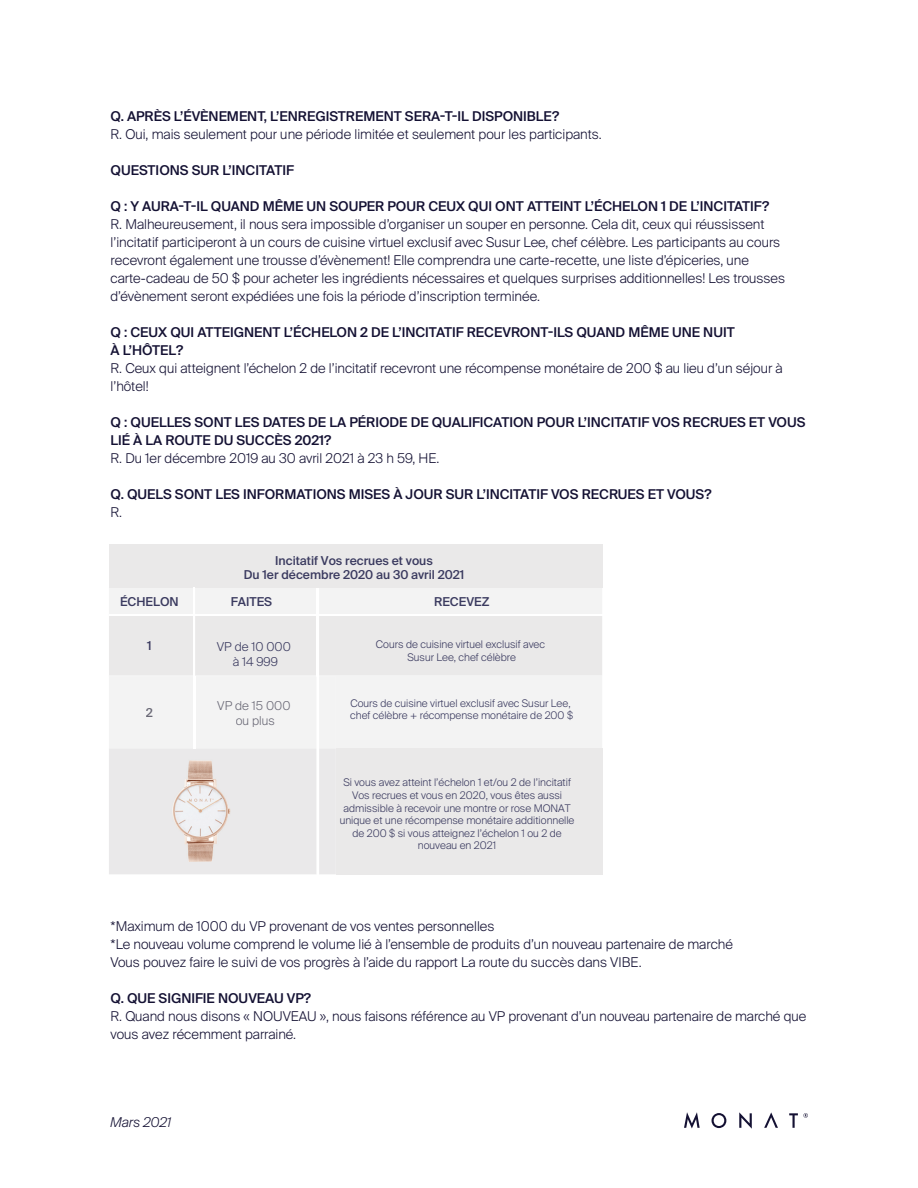
<style>
.page{position:relative;width:918px;height:1188px;background:#fff}
.page>*{position:absolute;margin:0;border:0;box-sizing:border-box;transform-origin:0 0}
.Estilo_de_párrafo_1{font:300 13.5px/18px "Suisse Intl";color:#141133}
.Estilo_de_párrafo_1-2{font:500 13.5px/18px "Suisse Intl";color:#141133}
.t1{font:italic 300 13.5px "Suisse Intl";color:#141133}
.t2{font:500 12.3px/14.7px "Suisse Intl";color:#3a3a5f;text-align:center}
.t3{font:300 12.3px/14.7px "Suisse Intl";color:#3a3a5f;text-align:center}
.t4{font:300 12.3px/14.7px "Suisse Intl";color:#6a6976;text-align:center}
.t5{font:500 12.3px "Suisse Intl";color:#6a6976}
.t6{font:300 10.5px/12.6px "Suisse Intl";color:#3a3a5f;text-align:center}
</style>
<div class="page">
<svg style="left:684px;top:1112px;width:16px;height:16px"></svg>
<svg style="left:712px;top:1113px;width:14px;height:15px"></svg>
<svg style="left:739px;top:1112px;width:13px;height:17px"></svg>
<svg style="left:764px;top:1112px;width:14px;height:16px"></svg>
<svg style="left:789px;top:1113px;width:19px;height:15px"></svg>
<div style="left:109px;top:588px;width:493px;height:160px;background:#f3f3f3"></div>
<div style="left:109px;top:615px;width:493px;height:60px;background:#eae9e9"></div>
<div style="left:336px;top:748px;width:266px;height:126px;background:#eae9e9"></div>
<div style="left:109px;top:544px;width:493px;height:44px;background:#eae9e9"></div>
<hr style="left:317px;top:588px;width:2px;height:286px;background:#fff">
<hr style="left:193px;top:588px;width:2px;height:160px;background:#fff">
<hr style="left:109px;top:614px;width:493px;height:1px;background:#fff">
<img style="left:109px;top:677px;width:227px;height:197px">
<img style="left:317px;top:677px;width:2px;height:197px">
<img style="left:193px;top:677px;width:2px;height:71px">
<svg style="left:146px;top:708px;width:7px;height:9px"></svg>
<img style="left:217px;top:701px;width:73px;height:9px">
<img style="left:236px;top:716px;width:38px;height:11px">
<p class="Estilo_de_párrafo_1-2" style="left:111px;top:107px;width:450px">Q. APRÈS L’ÉVÈNEMENT, L’ENREGISTREMENT SERA-T-IL DISPONIBLE?</p>
<p class="Estilo_de_párrafo_1" style="left:111px;top:125px;width:493px">R. Oui, mais seulement pour une période limitée et seulement pour les participants.</p>
<p class="Estilo_de_párrafo_1-2" style="left:111px;top:161px;width:185px">QUESTIONS SUR L’INCITATIF</p>
<p class="Estilo_de_párrafo_1-2" style="left:111px;top:197px;width:660px">Q : Y AURA-T-IL QUAND MÊME UN SOUPER POUR CEUX QUI ONT ATTEINT L’ÉCHELON 1 DE L’INCITATIF?</p>
<p class="Estilo_de_párrafo_1" style="left:111px;top:215px;width:656px">R. Malheureusement, il nous sera impossible d’organiser un souper en personne. Cela dit, ceux qui réussissent</p>
<p class="Estilo_de_párrafo_1" style="left:111px;top:233px;width:671px">l’incitatif participeront à un cours de cuisine virtuel exclusif avec Susur Lee, chef célèbre. Les participants au cours recevront également une trousse d’évènement! Elle comprendra une carte-recette, une liste d’épiceries, une</p>
<p class="Estilo_de_párrafo_1" style="left:111px;top:269px;width:676px">carte-cadeau de 50 $ pour acheter les ingrédients nécessaires et quelques surprises additionnelles! Les trousses d’évènement seront expédiées une fois la période d’inscription terminée.</p>
<p class="Estilo_de_párrafo_1-2" style="left:111px;top:323px;width:626px">Q : CEUX QUI ATTEIGNENT L’ÉCHELON 2 DE L’INCITATIF RECEVRONT-ILS QUAND MÊME UNE NUIT</p>
<p class="Estilo_de_párrafo_1-2" style="left:111px;top:341px;width:74px">À L’HÔTEL?</p>
<p class="Estilo_de_párrafo_1" style="left:111px;top:359px;width:674px">R. Ceux qui atteignent l’échelon 2 de l’incitatif recevront une récompense monétaire de 200 $ au lieu d’un séjour à l’hôtel!</p>
<p class="Estilo_de_párrafo_1-2" style="left:111px;top:413px;width:697px">Q : QUELLES SONT LES DATES DE LA PÉRIODE DE QUALIFICATION POUR L’INCITATIF VOS RECRUES ET VOUS<br>LIÉ À LA ROUTE DU SUCCÈS 2021?</p>
<p class="Estilo_de_párrafo_1" style="left:111px;top:449px;width:330px">R. Du 1er décembre 2019 au 30 avril 2021 à 23 h 59, HE.</p>
<p class="Estilo_de_párrafo_1-2" style="left:111px;top:485px;width:602px">Q. QUELS SONT LES INFORMATIONS MISES À JOUR SUR L’INCITATIF VOS RECRUES ET VOUS?</p>
<p class="Estilo_de_párrafo_1" style="left:111px;top:503px;width:13px">R.</p>
<p class="t2" style="left:244px;top:553px;width:222px">Incitatif Vos recrues et vous<br>Du 1er décembre 2020 au 30 avril 2021</p>
<p class="t2" style="left:120px;top:595px;width:60px">ÉCHELON</p>
<p class="t2" style="left:231px;top:595px;width:43px">FAITES</p>
<p class="t2" style="left:434px;top:595px;width:57px">RECEVEZ</p>
<p class="t2" style="left:147px;top:639px;width:6px">1</p>
<p class="t3" style="left:217px;top:639px;width:76px">VP de 10 000 à 14 999</p>
<p class="t6" style="left:376px;top:638px;width:171px">Cours de cuisine virtuel exclusif avec<br>Susur Lee, chef célèbre</p>
<p class="t6" style="left:350px;top:697px;width:224px;text-align:left">Cours de cuisine virtuel exclusif avec Susur Lee, chef célèbre + récompense monétaire de 200 $</p>
<p class="t5" style="left:146px;top:706px;width:9px">2</p>
<p class="t4" style="left:217px;top:698px;width:75px">VP de 15 000 ou plus</p>
<p class="t6" style="left:340px;top:776px;width:236px">Si vous avez atteint l’échelon 1 et/ou 2 de l’incitatif Vos recrues et vous en 2020, vous êtes aussi admissible à recevoir une montre or rose MONAT unique et une récompense monétaire additionnelle de 200 $ si vous atteignez l’échelon 1 ou 2 de nouveau en 2021</p>
<p class="Estilo_de_párrafo_1" style="left:111px;top:917px;width:385px">*Maximum de 1000 du VP provenant de vos ventes personnelles</p>
<p class="Estilo_de_párrafo_1" style="left:111px;top:935px;width:624px">*Le nouveau volume comprend le volume lié à l’ensemble de produits d’un nouveau partenaire de marché</p>
<p class="Estilo_de_párrafo_1" style="left:111px;top:953px;width:533px">Vous pouvez faire le suivi de vos progrès à l’aide du rapport La route du succès dans VIBE.</p>
<p class="Estilo_de_párrafo_1-2" style="left:111px;top:989px;width:202px">Q. QUE SIGNIFIE NOUVEAU VP?</p>
<p class="Estilo_de_párrafo_1" style="left:111px;top:1007px;width:697px">R. Quand nous disons « NOUVEAU », nous faisons référence au VP provenant d’un nouveau partenaire de marché que vous avez récemment parrainé.</p>
<p class="t1" style="left:110px;top:1114px;width:62px">Mars 2021</p>
</div>
